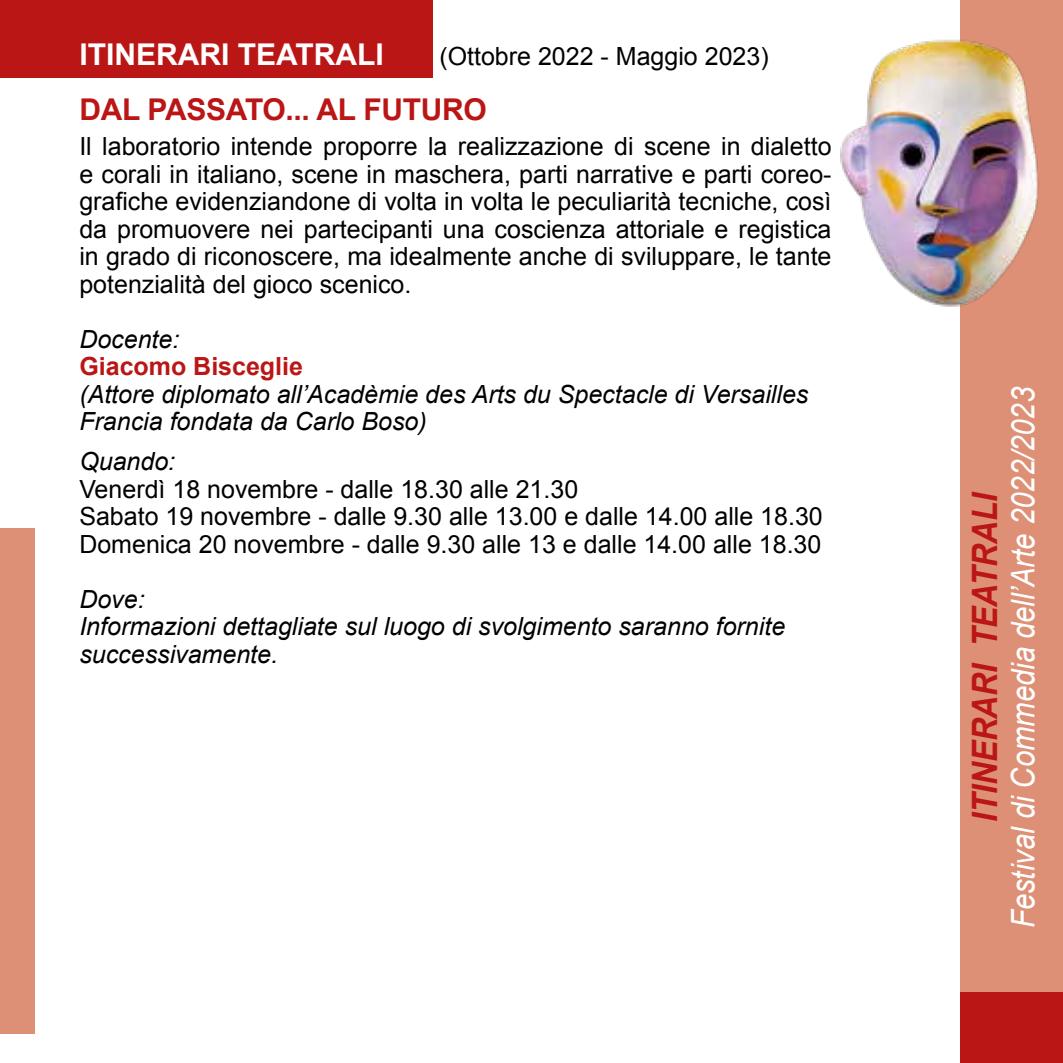
<style>
.page{position:relative;width:1063px;height:1063px;background:#fff}
.page>*{position:absolute;margin:0;border:0;box-sizing:border-box;transform-origin:0 0}
.t1{font:italic 700 35px "Arial";letter-spacing:-.01em;color:#bb1616;scale:.9 1}
.t2{font:italic 32.5px "Arial";color:#fff;scale:.9 1}
.t3{font:700 30px "Arial";letter-spacing:-.01em;color:#bb1616}
.t4{font:700 30px "Arial";color:#fff}
.t5{font:25px/27.5px "Arial";color:#000;text-align:justify}
.t6{font:italic 25px/27.5px "Arial";color:#000}
.t7{font:700 25px "Arial";color:#bb1616}
</style>
<div class="page">
<div style="left:0;top:0;width:432px;height:78px;background:#bb1616"></div>
<div style="left:961px;top:0;width:102px;height:1063px;background:#dd9076"></div>
<div style="left:961px;top:992px;width:102px;height:71px;background:#bb1616"></div>
<img style="left:840px;top:0;width:199px;height:323px">
<div style="left:0;top:528px;width:34px;height:505px;background:#dd9076"></div>
<p class="t4" style="left:79px;top:35px;width:306px">ITINERARI TEATRALI</p>
<p class="t5" style="left:439px;top:43px;width:331px">(Ottobre 2022 - Maggio 2023)</p>
<p class="t3" style="left:79px;top:90px;width:409px">DAL PASSATO... AL FUTURO</p>
<p class="t5" style="left:79px;top:133px;width:754px">Il laboratorio intende proporre la realizzazione di scene in dialetto e corali in italiano, scene in maschera, parti narrative e parti coreo&shy;grafiche evidenziandone di volta in volta le peculiarità tecniche, così da promuovere nei partecipanti una coscienza attoriale e registica in grado di riconoscere, ma idealmente anche di sviluppare, le tante potenzialità del gioco scenico.</p>
<p class="t6" style="left:79px;top:325px;width:102px">Docente:</p>
<p class="t7" style="left:79px;top:350px;width:225px">Giacomo Bisceglie</p>
<p class="t6" style="left:79px;top:380px;width:731px">(Attore diplomato all’Acadèmie des Arts du Spectacle di Versailles<br>Francia fondata da Carlo Boso)</p>
<p class="t6" style="left:79px;top:448px;width:97px">Quando:</p>
<p class="t5" style="left:79px;top:475px;width:745px;text-align:left">Venerdì 18 novembre - dalle 18.30 alle 21.30<br>Sabato 19 novembre - dalle 9.30 alle 13.00 e dalle 14.00 alle 18.30<br>Domenica 20 novembre - dalle 9.30 alle 13 e dalle 14.00 alle 18.30</p>
<p class="t6" style="left:79px;top:585px;width:707px">Dove:<br>Informazioni dettagliate sul luogo di svolgimento saranno fornite successivamente.</p>
<h1 class="t1" style="left:962px;top:822px;width:368px;rotate:-90deg">ITINERARI TEATRALI</h1>
<h2 class="t2" style="left:1002px;top:928px;width:603px;rotate:-90deg">Festival di Commedia dell’Arte 2022/2023</h2>
</div>
